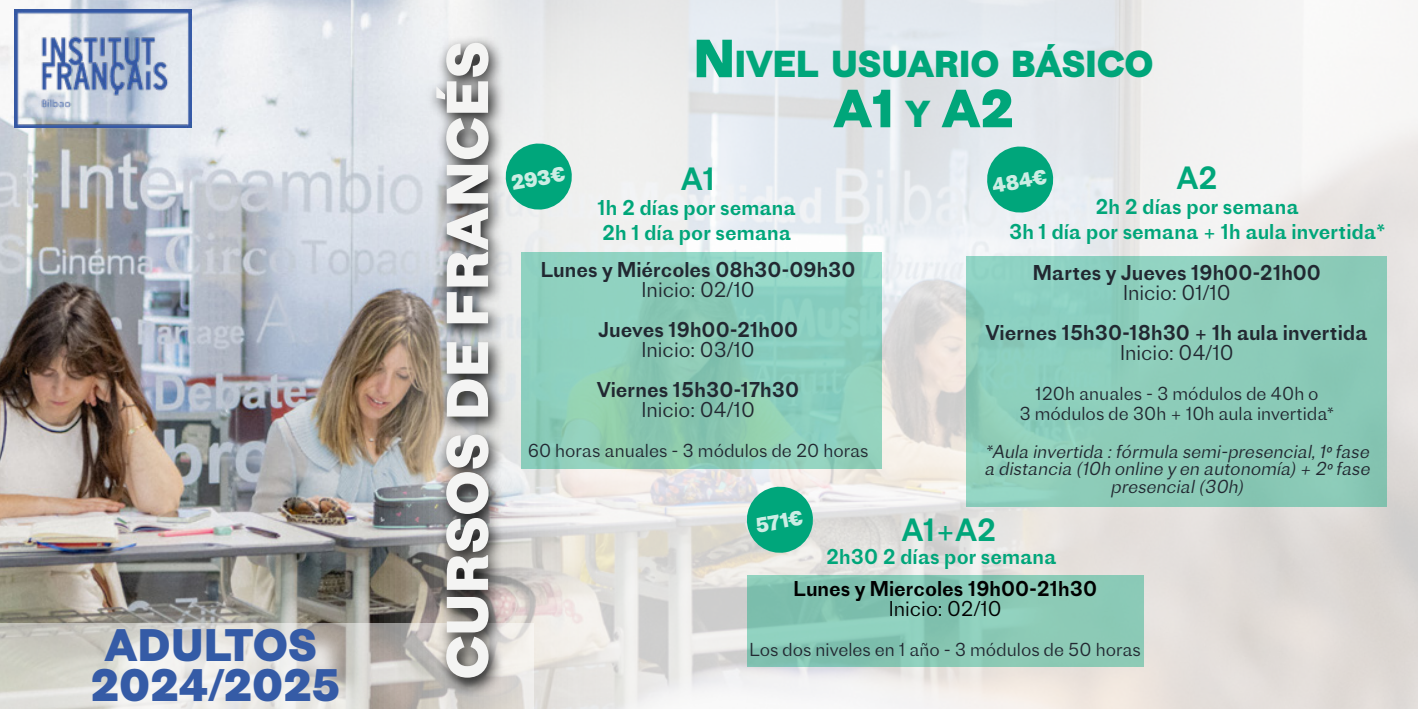
<style>
.page{position:relative;width:1418px;height:709px;background:#fff}
.page>*{position:absolute;margin:0;border:0;box-sizing:border-box;transform-origin:0 0}
.t1{font:700 55px "Proto Grotesk";letter-spacing:.01em;color:#f4f4f3}
.t2{font:700 50px "Proto Grotesk";color:#00a67a}
.t3{font:700 42.5px "Proto Grotesk";color:#355ba6}
.t4{font:700 35px "Proto Grotesk";color:#00a67a}
.t5{font:30px "Proto Grotesk";letter-spacing:.005em;color:#00a67a}
.t6{font:20px "Proto Grotesk";color:#222831}
.t7{font:20px/25px "Proto Grotesk";color:#00a67a}
.t8{font:300 20px "Proto Grotesk";color:#222831}
.t9{font:20px "Proto Grotesk";color:#000}
.t10{font:300 20px "Proto Grotesk";color:#000}
.t11{font:700 19.75px "Proto Grotesk";color:#fff}
.t12{font:300 17.5px/20px "Proto Grotesk";color:#222831;text-align:center}
.t13{font:italic 300 17.5px/17.5px "Proto Grotesk";color:#222831;text-align:center}
.s1{color:#335ba6}
.s2{font-size:50px}
.s3{font-size:35px}
.s4{font-family:"Arial";font-weight:400;font-size:15px}
</style>
<div class="page">
<img style="left:0;top:0;width:1417px;height:709px">
<svg style="left:504px;top:142px;width:69px;height:69px;background:#43ba9b"></svg>
<svg style="left:985px;top:145px;width:69px;height:69px;background:#41b99c"></svg>
<svg style="left:745px;top:485px;width:69px;height:69px;background:#41b798"></svg>
<svg style="left:521px;top:252px;width:360px;height:217px;background:#8dcdba"></svg>
<div style="left:966px;top:256px;width:420px;height:251px;background:#8cccb9"></div>
<div style="left:747px;top:575px;width:396px;height:92px;background:linear-gradient(to right,#81c3b2,#8ecbb7)"></div>
<img style="left:14px;top:9px;width:178px;height:119px">
<svg style="left:0;top:623px;width:533px;height:86px;background:#dfdcd7"></svg>
<div style="left:8px;top:537px;width:415px;height:172px;background:#fff;opacity:.75"></div>
<svg style="left:426px;top:35px;width:78px;height:662px;background:#91908f"></svg>
<h3 class="t3" style="left:104px;top:614px;width:214px">AD<span class="s1">UL</span>TOS</h3>
<h3 class="t3" style="left:91px;top:654px;width:251px">2024/2025</h3>
<h1 class="t1" style="left:428px;top:679px;width:640px;rotate:-90deg">CURSOS DE FRANCÉS</h1>
<h3 class="t4" style="left:693px;top:39px;width:461px"><span class="s2">N</span>IVEL USUARIO BÁSICO</h3>
<h2 class="t2" style="left:833px;top:73px;width:182px">A1 <span class="s3">Y</span> A2</h2>
<p class="t11" style="left:509px;top:169px;width:56px;rotate:-10deg">293€</p>
<h3 class="t5" style="left:681px;top:157px;width:35px">A1</h3>
<p class="t7" style="left:597px;top:194px;width:200px">1h 2 días por semana<br>2h 1 día por semana</p>
<p class="t6" style="left:540px;top:255px;width:316px">Lunes y Miércoles 08h30-09h30</p>
<p class="t8" style="left:641px;top:275px;width:114px">Inicio: 02/10</p>
<p class="t6" style="left:598px;top:315px;width:202px">Jueves 19h00-21h00</p>
<p class="t8" style="left:641px;top:335px;width:115px">Inicio: 03/10</p>
<p class="t6" style="left:597px;top:375px;width:203px">Viernes 15h30-17h30</p>
<p class="t8" style="left:641px;top:395px;width:115px">Inicio: 04/10</p>
<p class="t12" style="left:528px;top:440px;width:342px">60 horas anuales - 3 módulos de 20 horas</p>
<p class="t11" style="left:989px;top:172px;width:57px;rotate:-10deg">484€</p>
<h3 class="t5" style="left:1176px;top:157px;width:43px">A2</h3>
<p class="t7" style="left:1009px;top:194px;width:377px;text-align:center">2h 2 días por semana<br>3h 1 día por semana + 1h aula invertida*</p>
<p class="t6" style="left:1032px;top:258px;width:290px">Martes y Jueves 19h00-21h00</p>
<p class="t8" style="left:1122px;top:278px;width:109px">Inicio: 01/10</p>
<p class="t6" style="left:985px;top:318px;width:383px">Viernes 15h30-18h30 + 1h aula invertida</p>
<p class="t8" style="left:1120px;top:338px;width:115px">Inicio: 04/10</p>
<p class="t12" style="left:1019px;top:383px;width:316px">120h anuales - 3 módulos de 40h o<br>3 módulos de 30h + 10h aula invertida*</p>
<p class="t13" style="left:984px;top:442px;width:391px">*Aula invertida :fórmula semi-presencial,1<span class="s4">º</span>fase a distancia (10h online y en autonomía)+ 2<span class="s4">º</span>fase presencial(30h)</p>
<p class="t11" style="left:753px;top:511px;width:49px;rotate:-10deg">571€</p>
<h3 class="t5" style="left:901px;top:508px;width:96px">A1+A2</h3>
<p class="t7" style="left:826px;top:543px;width:232px">2h30 2 días por semana</p>
<p class="t9" style="left:793px;top:574px;width:305px">Lunes y Miercoles 19h00-21h30</p>
<p class="t10" style="left:888px;top:594px;width:114px">Inicio: 02/10</p>
<p class="t12" style="left:749px;top:638px;width:393px">Los dos niveles en 1 año - 3 módulos de 50 horas</p>
</div>
